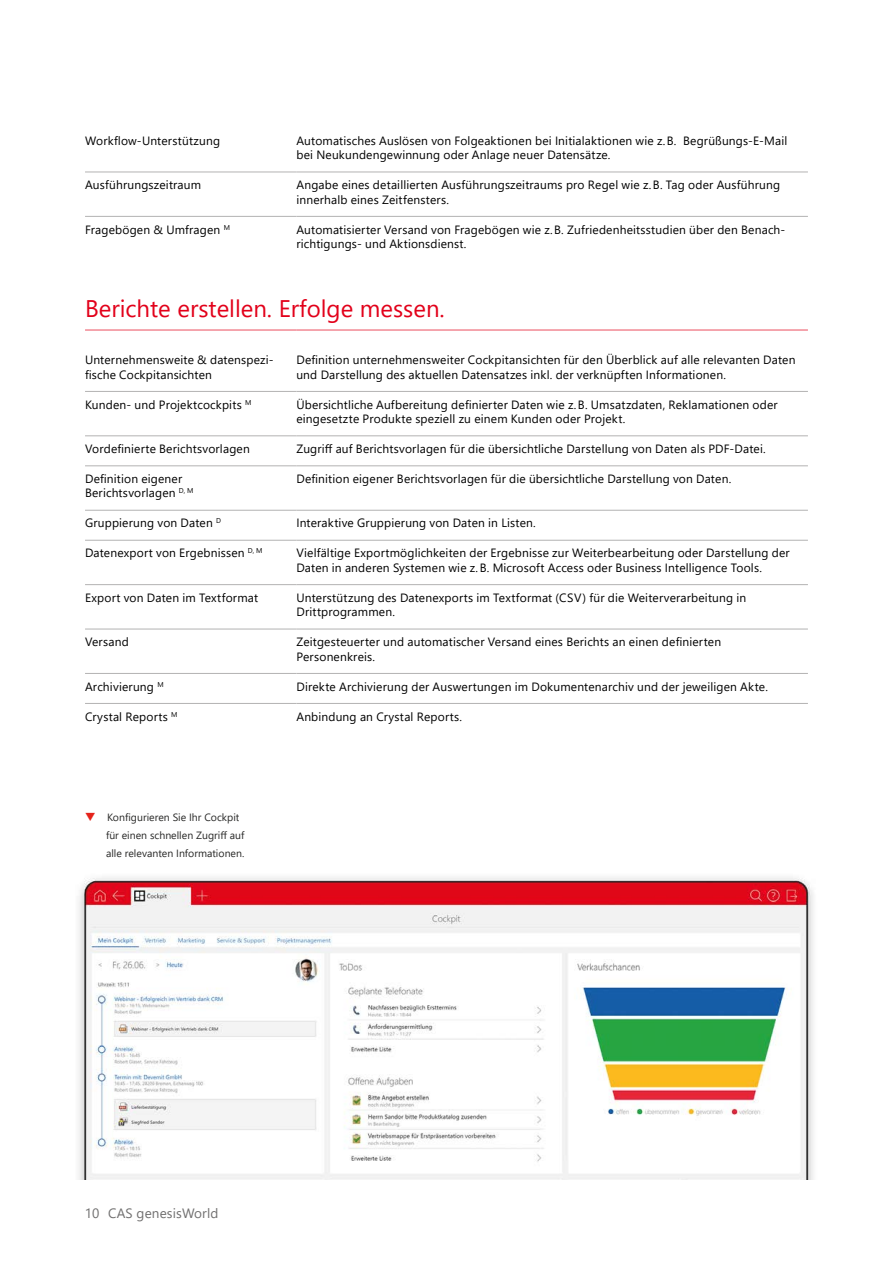
<style>
.page{position:relative;width:893px;height:1263px;background:#fff}
.page>*{position:absolute;margin:0;border:0;box-sizing:border-box;transform-origin:0 0}
.t1{font:24px "Segoe UI";color:#e2001a}
.t2{font:13.5px "Segoe UI";letter-spacing:.01em;color:#706f6f}
.t3{font:12px/14.4px "Segoe UI";letter-spacing:.015em;color:#000}
.t4{font:10.5px/18px "Segoe UI";color:#282827}
.s1{color:#e5231b}
</style>
<div class="page">
<hr style="left:85px;top:216px;width:211px;height:1px;background:#b3b2b2">
<hr style="left:296px;top:216px;width:512px;height:1px;background:#b3b2b2">
<hr style="left:85px;top:172px;width:211px;height:1px;background:#b3b2b2">
<hr style="left:296px;top:172px;width:512px;height:1px;background:#b3b2b2">
<hr style="left:85px;top:330px;width:211px;height:1px;background:#eb4d5f">
<hr style="left:296px;top:330px;width:512px;height:1px;background:#eb4d5f">
<hr style="left:85px;top:391px;width:211px;height:1px;background:#b3b2b2">
<hr style="left:296px;top:391px;width:512px;height:1px;background:#b3b2b2">
<hr style="left:85px;top:435px;width:211px;height:1px;background:#b3b2b2">
<hr style="left:296px;top:435px;width:512px;height:1px;background:#b3b2b2">
<hr style="left:85px;top:465px;width:211px;height:1px;background:#b3b2b2">
<hr style="left:296px;top:465px;width:512px;height:1px;background:#b3b2b2">
<hr style="left:85px;top:510px;width:211px;height:1px;background:#b3b2b2">
<hr style="left:296px;top:510px;width:512px;height:1px;background:#b3b2b2">
<hr style="left:85px;top:540px;width:211px;height:1px;background:#b3b2b2">
<hr style="left:296px;top:540px;width:512px;height:1px;background:#b3b2b2">
<hr style="left:85px;top:584px;width:211px;height:1px;background:#b3b2b2">
<hr style="left:296px;top:584px;width:512px;height:1px;background:#b3b2b2">
<hr style="left:85px;top:629px;width:211px;height:1px;background:#b3b2b2">
<hr style="left:85px;top:673px;width:211px;height:1px;background:#b3b2b2">
<hr style="left:296px;top:629px;width:512px;height:1px;background:#b3b2b2">
<hr style="left:296px;top:673px;width:512px;height:1px;background:#b3b2b2">
<hr style="left:85px;top:703px;width:211px;height:1px;background:#b3b2b2">
<hr style="left:296px;top:703px;width:512px;height:1px;background:#b3b2b2">
<img style="left:79px;top:877px;width:734px;height:302px">
<p class="t3" style="left:85px;top:132px;width:137px">Workflow-Unterstützung</p>
<p class="t3" style="left:296px;top:132px;width:492px">Automatisches Auslösen von Folgeaktionen bei Initialaktionen wie z.B. Begrüßungs-E-Mail bei Neukundengewinnung oder Anlage neuer Datensätze.</p>
<p class="t3" style="left:85px;top:177px;width:118px">Ausführungszeitraum</p>
<p class="t3" style="left:296px;top:177px;width:485px">Angabe eines detaillierten Ausführungszeitraums pro Regel wie z.B. Tag oder Ausführung innerhalb eines Zeitfensters.</p>
<p class="t3" style="left:85px;top:221px;width:146px">Fragebögen &amp; Umfragen <sup>M</sup></p>
<p class="t3" style="left:296px;top:221px;width:490px">Automatisierter Versand von Fragebögen wie z.B. Zufriedenheitsstudien über den Benach&shy;richtigungs- und Aktionsdienst.</p>
<h1 class="t1" style="left:85px;top:286px;width:361px">Berichte erstellen. Erfolge messen.</h1>
<p class="t3" style="left:85px;top:352px;width:190px">Unternehmensweite &amp; datenspezi&shy;fische Cockpitansichten</p>
<p class="t3" style="left:296px;top:352px;width:501px">Definition unternehmensweiter Cockpitansichten für den Überblick auf alle relevanten Daten und Darstellung des aktuellen Datensatzes inkl. der verknüpften Informationen.</p>
<p class="t3" style="left:85px;top:396px;width:168px">Kunden- und Projektcockpits <sup>M</sup></p>
<p class="t3" style="left:296px;top:396px;width:483px">Übersichtliche Aufbereitung definierter Daten wie z.B. Umsatzdaten, Reklamationen oder eingesetzte Produkte speziell zu einem Kunden oder Projekt.</p>
<p class="t3" style="left:85px;top:440px;width:166px">Vordefinierte Berichtsvorlagen</p>
<p class="t3" style="left:296px;top:440px;width:471px">Zugriff auf Berichtsvorlagen für die übersichtliche Darstellung von Daten als PDF-Datei.</p>
<p class="t3" style="left:85px;top:470px;width:110px">Definition eigener<br>Berichtsvorlagen <sup>D,</sup> <sup>M</sup></p>
<p class="t3" style="left:296px;top:470px;width:436px">Definition eigener Berichtsvorlagen für die übersichtliche Darstellung von Daten.</p>
<p class="t3" style="left:85px;top:515px;width:138px">Gruppierung von Daten <sup>D</sup></p>
<p class="t3" style="left:296px;top:515px;width:241px">Interaktive Gruppierung von Daten in Listen.</p>
<p class="t3" style="left:85px;top:545px;width:179px">Datenexport von Ergebnissen <sup>D,</sup> <sup>M</sup></p>
<p class="t3" style="left:296px;top:545px;width:495px">Vielfältige Exportmöglichkeiten der Ergebnisse zur Weiterbearbeitung oder Darstellung der<br>Daten in anderen Systemen wie z.B. Microsoft Access oder Business Intelligence Tools.</p>
<p class="t3" style="left:85px;top:589px;width:175px">Export von Daten im Textformat</p>
<p class="t3" style="left:296px;top:589px;width:451px">Unterstützung des Datenexports im Textformat (CSV) für die Weiterverarbeitung in<br>Drittprogrammen.</p>
<p class="t3" style="left:85px;top:634px;width:45px">Versand</p>
<p class="t3" style="left:296px;top:634px;width:426px">Zeitgesteuerter und automatischer Versand eines Berichts an einen definierten<br>Personenkreis.</p>
<p class="t3" style="left:85px;top:678px;width:80px">Archivierung <sup>M</sup></p>
<p class="t3" style="left:296px;top:678px;width:473px">Direkte Archivierung der Auswertungen im Dokumentenarchiv und der jeweiligen Akte.</p>
<p class="t3" style="left:85px;top:708px;width:94px">Crystal Reports <sup>M</sup></p>
<p class="t3" style="left:296px;top:708px;width:167px">Anbindung an Crystal Reports.</p>
<p class="t4" style="left:106px;top:807px;width:140px;text-indent:-21px"><span class="s1">❑</span> Konfigurieren Sie Ihr Cockpit für einen schnellen Zugriff auf alle relevanten Informationen.</p>
<p class="t2" style="left:85px;top:1200px;width:135px">10 CAS genesisWorld</p>
</div>
